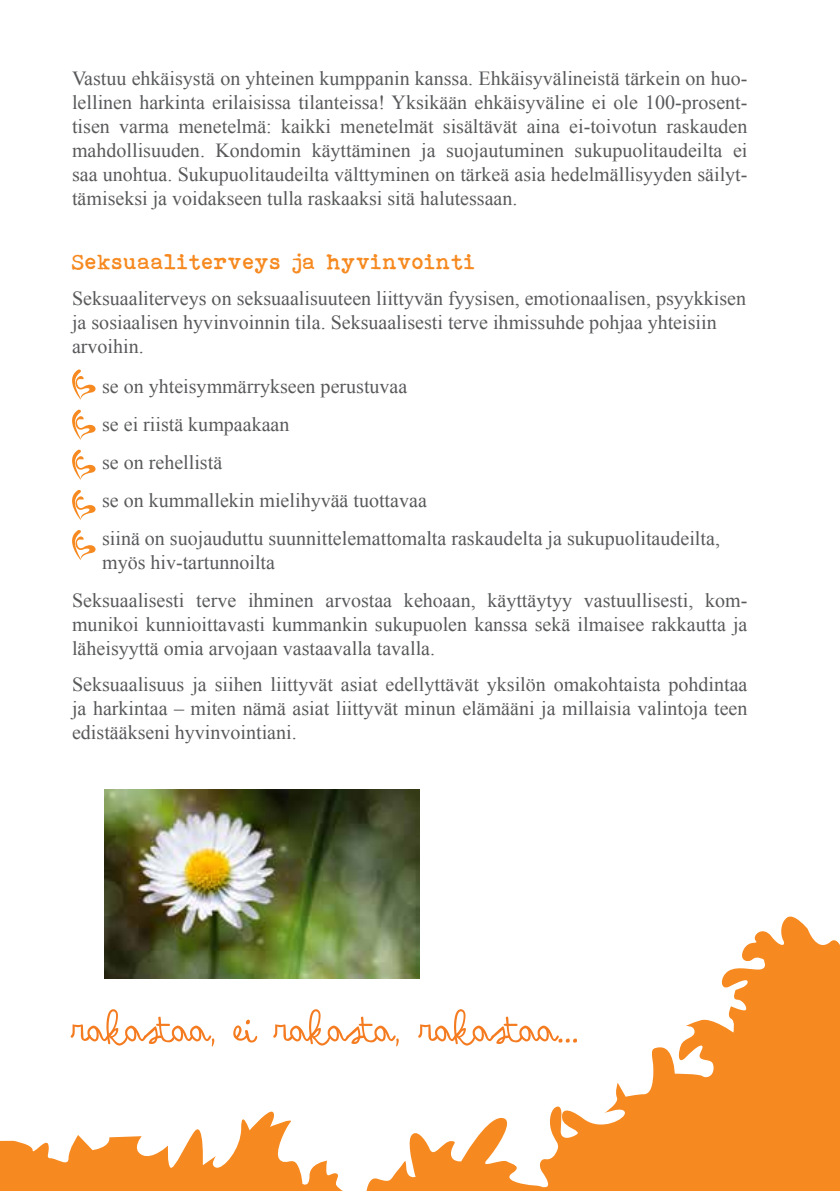
<style>
.page{position:relative;width:840px;height:1191px;background:#fff}
.page>*{position:absolute;margin:0;border:0;box-sizing:border-box;transform-origin:0 0}
.t1{font:68.6px "Arsenale White";color:#f47b20}
.t2{font:22px "Bohemian typewriter";color:#f6891f}
.t3{font:20px/24px "Times New Roman";color:#58595b}
</style>
<div class="page">
<hr style="left:839px;top:0;width:1px;height:1191px;background:#f6891f">
<svg style="left:72px;top:369px;width:24px;height:31px"></svg>
<svg style="left:72px;top:409px;width:24px;height:31px"></svg>
<svg style="left:72px;top:449px;width:24px;height:31px"></svg>
<svg style="left:72px;top:489px;width:24px;height:31px"></svg>
<svg style="left:72px;top:530px;width:24px;height:30px"></svg>
<svg style="left:362px;top:916px;width:477px;height:275px"></svg>
<svg style="left:0;top:1111px;width:343px;height:80px"></svg>
<img style="left:104px;top:789px;width:316px;height:189px">
<p class="t3" style="left:72px;top:66px;width:676px;text-align:justify">Vastuu ehkäisystä on yhteinen kumppanin kanssa. Ehkäisyvälineistä tärkein on huo&shy;lellinen harkinta erilaisissa tilanteissa! Yksikään ehkäisyväline ei ole 100-prosent&shy;tisen varma menetelmä: kaikki menetelmät sisältävät aina ei-toivotun raskauden mahdollisuuden. Kondomin käyttäminen ja suojautuminen sukupuolitaudeilta ei saa unohtua. Sukupuolitaudeilta välttyminen on tärkeä asia hedelmällisyyden säilyt&shy;tämiseksi ja voidakseen tulla raskaaksi sitä halutessaan.</p>
<p class="t2" style="left:72px;top:249px;width:405px">Seksuaaliterveys ja hyvinvointi</p>
<p class="t3" style="left:72px;top:286px;width:675px">Seksuaaliterveys on seksuaalisuuteen liittyvän fyysisen, emotionaalisen, psyykkisen ja sosiaalisen hyvinvoinnin tila. Seksuaalisesti terve ihmissuhde pohjaa yhteisiin arvoihin.</p>
<p class="t3" style="left:102px;top:367px;width:619px;line-height:38px">se on yhteisymmärrykseen perustuvaa<br>se ei riistä kumpaakaan<br>se on rehellistä<br>se on kummallekin mielihyvää tuottavaa<br>siinä on suojauduttu suunnittelemattomalta raskaudelta ja sukupuolitaudeilta,</p>
<p class="t3" style="left:72px;top:543px;width:676px;line-height:38px;text-indent:30px">myös hiv-tartunnoilta<br>Seksuaalisesti terve ihminen arvostaa kehoaan, käyttäytyy vastuullisesti, kom-</p>
<p class="t3" style="left:72px;top:612px;width:676px">munikoi kunnioittavasti kummankin sukupuolen kanssa sekä ilmaisee rakkautta ja läheisyyttä omia arvojaan vastaavalla tavalla.</p>
<p class="t3" style="left:72px;top:672px;width:676px;text-align:justify">Seksuaalisuus ja siihen liittyvät asiat edellyttävät yksilön omakohtaista pohdintaa ja harkintaa – miten nämä asiat liittyvät minun elämääni ja millaisia valintoja teen edistääkseni hyvinvointiani.</p>
<h1 class="t1" style="left:72px;top:978px;width:509px">rakastaa, ei rakasta, rakastaa...</h1>
</div>
